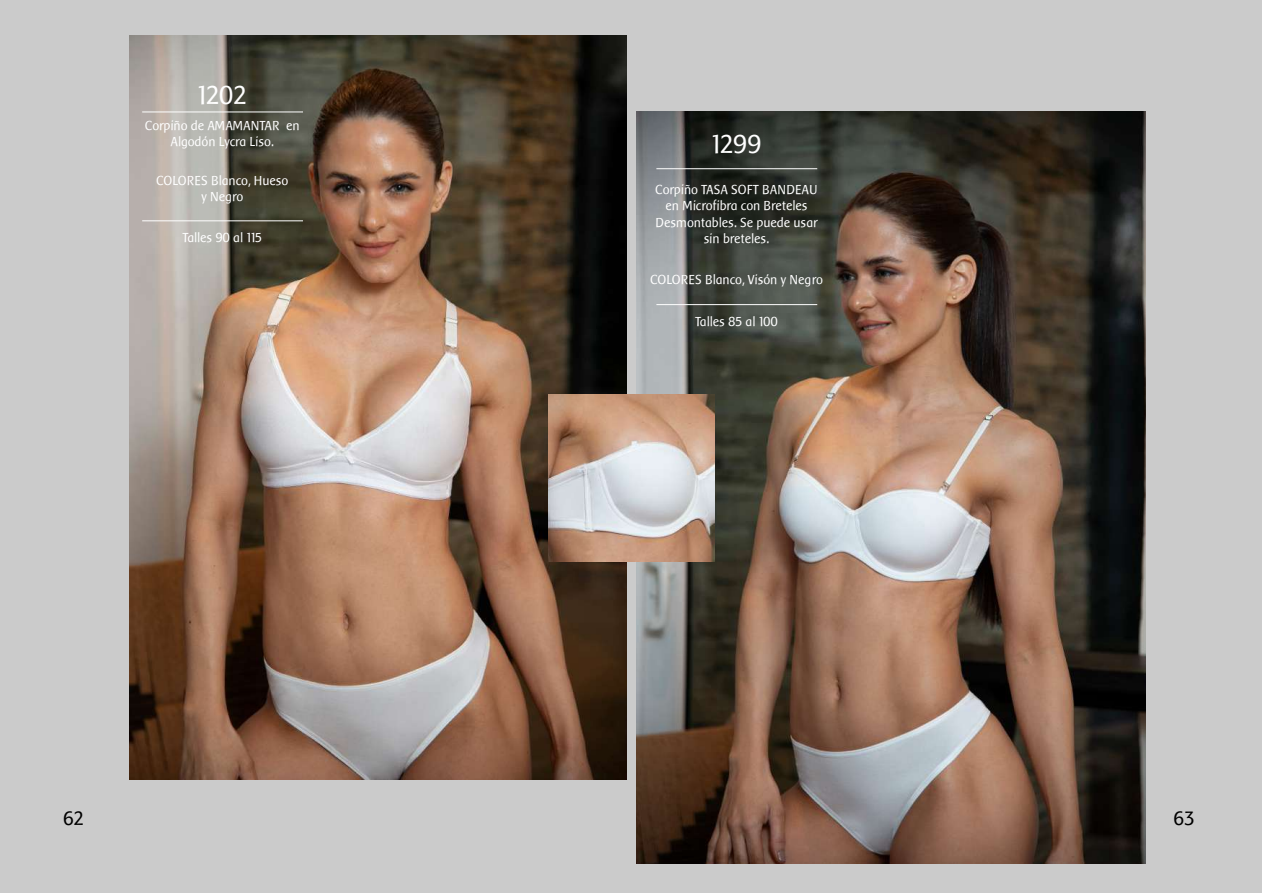
<style>
.page{position:relative;width:1263px;height:893px;background:#fff}
.page>*{position:absolute;margin:0;border:0;box-sizing:border-box;transform-origin:0 0}
.t1{font:26.7px "Baar Sophia";letter-spacing:-.02em;color:#fff}
.t2{font:20.1px "Baar Sophia";color:#000}
.t3{font:13.5px/16.2px "Baar Sophia";color:#fff;text-align:center}
</style>
<div class="page">
<div style="left:0;top:0;width:1261px;height:893px;background:#cbcbcb"></div>
<img style="left:636px;top:112px;width:509px;height:751px">
<img style="left:130px;top:35px;width:497px;height:745px">
<hr style="left:656px;top:168px;width:161px;height:1px;background:#fff">
<hr style="left:656px;top:304px;width:161px;height:1px;background:#fff">
<hr style="left:142px;top:112px;width:161px;height:1px;background:#fff">
<hr style="left:142px;top:220px;width:161px;height:1px;background:#fff">
<img style="left:548px;top:395px;width:167px;height:166px">
<h1 class="t1" style="left:198px;top:80px;width:51px">1202</h1>
<p class="t3" style="left:145px;top:117px;width:156px">Corpiño de AMAMANTAR en<br>Algodón Lycra Liso.</p>
<p class="t3" style="left:157px;top:172px;width:134px">COLORES Blanco, Hueso y Negro</p>
<p class="t3" style="left:183px;top:230px;width:81px">Talles 90 al 115</p>
<h1 class="t1" style="left:712px;top:130px;width:51px">1299</h1>
<p class="t3" style="left:656px;top:182px;width:164px">Corpiño TASA SOFT BANDEAU en Microfibra con Breteles<br>Desmontables. Se puede usar sin breteles.</p>
<p class="t3" style="left:651px;top:272px;width:174px">COLORES Blanco, Visón y Negro</p>
<p class="t3" style="left:695px;top:314px;width:84px">Talles 85 al 100</p>
<h2 class="t2" style="left:63px;top:808px;width:22px">62</h2>
<h2 class="t2" style="left:1174px;top:808px;width:23px">63</h2>
</div>
